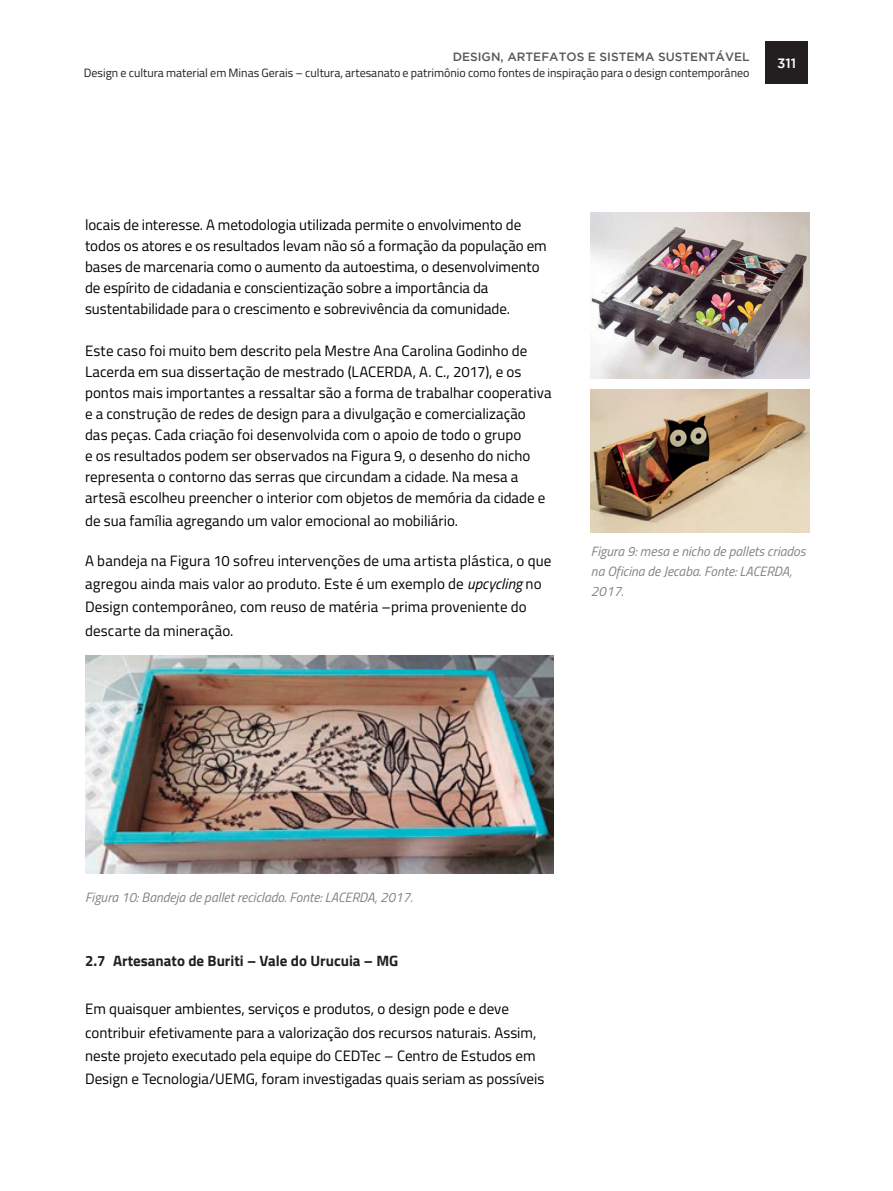
<style>
.page{position:relative;width:893px;height:1191px;background:#fff}
.page>*{position:absolute;margin:0;border:0;box-sizing:border-box;transform-origin:0 0}
.txt{font:15px/21px "Titillium Web";color:#000}
.peso2{font:700 15px "Titillium Web";color:#231f20}
.boxLateral{font:italic 13.5px/19.5px "Titillium Web";color:#808285}
.t1{font:500 13.5px "Gotham";color:#fff}
.t2{font:12px "Titillium Web";color:#231f20}
.t3{font:500 12px "Gotham";color:#57585a}
.s1{font-style:italic}
</style>
<div class="page">
<div style="left:765px;top:42px;width:43px;height:42px;background:#231f20"></div>
<img style="left:85px;top:655px;width:468px;height:218px">
<img style="left:591px;top:213px;width:218px;height:165px">
<img style="left:591px;top:389px;width:219px;height:143px">
<p class="t3" style="left:453px;top:49px;width:298px">DESIGN, ARTEFATOS E SISTEMA SUSTENTÁVEL</p>
<p class="t2" style="left:84px;top:64px;width:667px">Design e cultura material em Minas Gerais – cultura, artesanato e patrimônio como fontes de inspiração para o design contemporâneo</p>
<p class="t1" style="left:777px;top:55px;width:21px">311</p>
<p class="txt" style="left:85px;top:213px;width:463px">locais de interesse. A metodologia utilizada permite o envolvimento de todos os atores e os resultados levam não só a formação da população em bases de marcenaria como o aumento da autoestima, o desenvolvimento de espírito de cidadania e conscientização sobre a importância da sustentabilidade para o crescimento e sobrevivência da comunidade.</p>
<p class="txt" style="left:85px;top:339px;width:468px">Este caso foi muito bem descrito pela Mestre Ana Carolina Godinho de Lacerda em sua dissertação de mestrado (LACERDA, A. C., 2017), e os pontos mais importantes a ressaltar são a forma de trabalhar cooperativa e a construção de redes de design para a divulgação e comercialização das peças. Cada criação foi desenvolvida com o apoio de todo o grupo<br>e os resultados podem ser observados na Figura 9, o desenho do nicho representa o contorno das serras que circundam a cidade. Na mesa a artesã escolheu preencher o interior com objetos de memória da cidade e</p>
<p class="txt" style="left:85px;top:509px;width:375px">de sua família agregando um valor emocional ao mobiliário.</p>
<p class="txt" style="left:85px;top:548px;width:468px;line-height:23.2px">A bandeja na Figura 10 sofreu intervenções de uma artista plástica, o que agregou ainda mais valor ao produto. Este é um exemplo de <span class="s1">upcycling</span> no Design contemporâneo, com reuso de matéria –prima proveniente do descarte da mineração.</p>
<p class="boxLateral" style="left:591px;top:541px;width:216px">Figura 9: mesa e nicho de pallets criados na Oficina de Jecaba. Fonte: LACERDA,<br>2017.</p>
<p class="boxLateral" style="left:85px;top:886px;width:329px">Figura 10: Bandeja de pallet reciclado. Fonte: LACERDA, 2017.</p>
<p class="peso2" style="left:85px;top:948px;width:315px">2.7 Artesanato de Buriti – Vale do Urucuia – MG</p>
<p class="txt" style="left:85px;top:996px;width:461px;line-height:23.2px">Em quaisquer ambientes, serviços e produtos, o design pode e deve contribuir efetivamente para a valorização dos recursos naturais. Assim, neste projeto executado pela equipe do CEDTec – Centro de Estudos em Design e Tecnologia/UEMG, foram investigadas quais seriam as possíveis</p>
</div>
